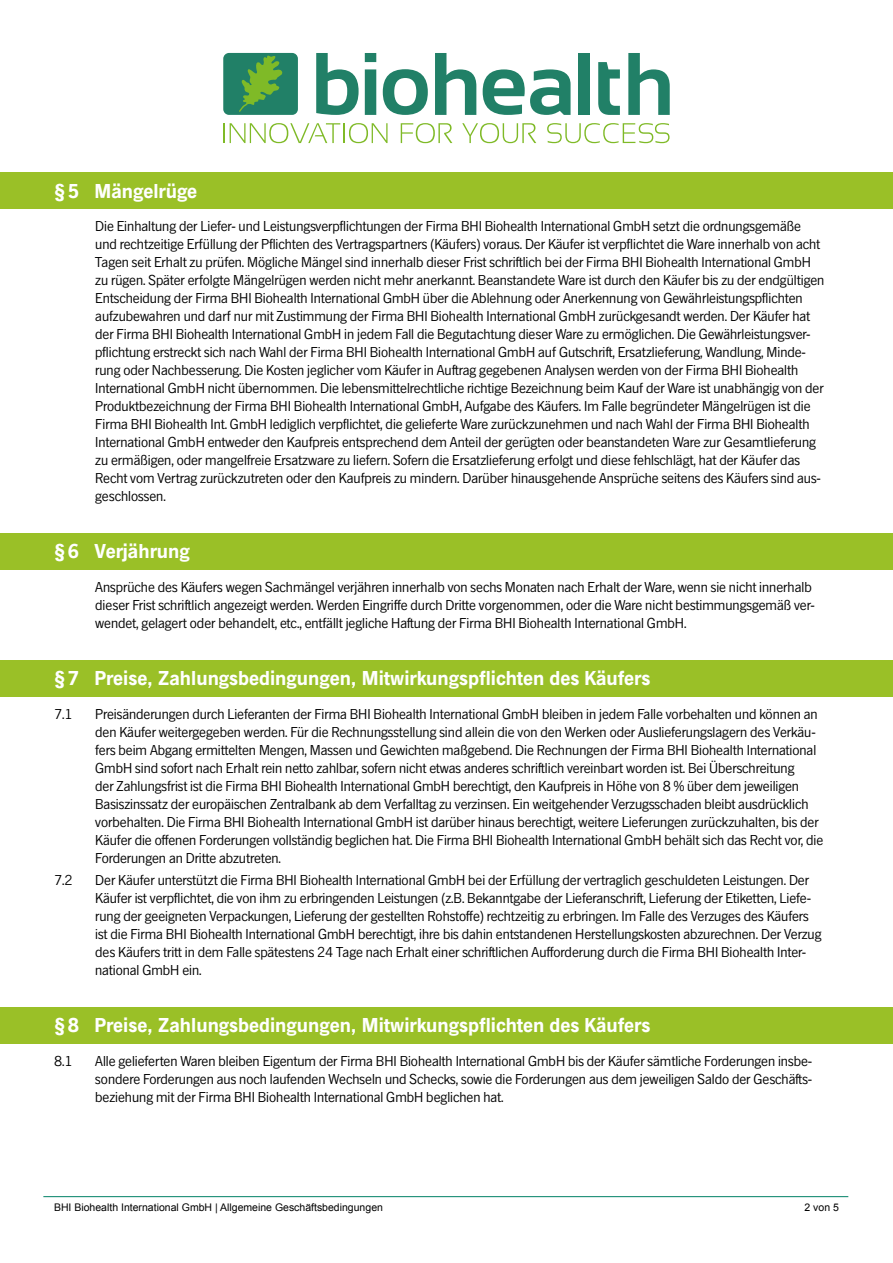
<style>
.page{position:relative;width:893px;height:1263px;background:#fff}
.page>*{position:absolute;margin:0;border:0;box-sizing:border-box;transform-origin:0 0}
.t1{font:700 21px "News Gothic SB";color:#fff}
.t2{font:15px/18px "News Gothic SB";color:#000}
.t3{font:10.5px "Arial";color:#000}
</style>
<div class="page">
<div style="left:223px;top:53px;width:75px;height:62px;background:#218067;border-radius:6px"></div>
<svg style="left:239px;top:55px;width:44px;height:57px"></svg>
<svg style="left:316px;top:53px;width:43px;height:62px"></svg>
<svg style="left:365px;top:53px;width:11px;height:62px"></svg>
<svg style="left:383px;top:69px;width:45px;height:46px"></svg>
<svg style="left:435px;top:53px;width:41px;height:62px"></svg>
<svg style="left:483px;top:69px;width:88px;height:46px"></svg>
<div style="left:579px;top:53px;width:11px;height:62px;background:#218067"></div>
<svg style="left:598px;top:62px;width:22px;height:53px"></svg>
<svg style="left:628px;top:53px;width:42px;height:62px"></svg>
<hr style="left:223px;top:123px;width:2px;height:20px;background:#7fba27">
<svg style="left:230px;top:123px;width:110px;height:20px"></svg>
<hr style="left:343px;top:123px;width:2px;height:20px;background:#7fba27">
<svg style="left:349px;top:123px;width:39px;height:20px"></svg>
<svg style="left:401px;top:123px;width:51px;height:20px"></svg>
<svg style="left:462px;top:123px;width:74px;height:20px"></svg>
<svg style="left:547px;top:123px;width:122px;height:20px"></svg>
<hr style="left:43px;top:1196px;width:805px;height:1px;background:#008165">
<div style="left:0;top:172px;width:893px;height:37px;background:#9ac027"></div>
<div style="left:0;top:533px;width:893px;height:36px;background:#9ac027"></div>
<div style="left:0;top:660px;width:893px;height:36px;background:#9ac027"></div>
<div style="left:0;top:1007px;width:893px;height:36px;background:#9ac027"></div>
<h1 class="t1" style="left:54px;top:178px;width:145px">§5 Mängelrüge</h1>
<p class="t2" style="left:95px;top:217px;width:730px">Die Einhaltung der Liefer- und Leistungsverpflichtungen der Firma BHI Biohealth International GmbH setzt die ordnungsgemäße und rechtzeitige Erfüllung der Pflichten des Vertragspartners (Käufers) voraus. Der Käufer ist verpflichtet die Ware innerhalb von acht Tagen seit Erhalt zu prüfen. Mögliche Mängel sind innerhalb dieser Frist schriftlich bei der Firma BHI Biohealth International GmbH zu rügen. Später erfolgte Mängelrügen werden nicht mehr anerkannt. Beanstandete Ware ist durch den Käufer bis zu der endgültigen Entscheidung der Firma BHI Biohealth International GmbH über die Ablehnung oder Anerkennung von Gewährleistungspflichten aufzubewahren und darf nur mit Zustimmung der Firma BHI Biohealth International GmbH zurückgesandt werden. Der Käufer hat der Firma BHI Biohealth International GmbH in jedem Fall die Begutachtung dieser Ware zu ermöglichen. Die Gewährleistungsver&shy;pflichtung erstreckt sich nach Wahl der Firma BHI Biohealth International GmbH auf Gutschrift, Ersatzlieferung, Wandlung, Minde&shy;rung oder Nachbesserung. Die Kosten jeglicher vom Käufer in Auftrag gegebenen Analysen werden von der Firma BHI Biohealth International GmbH nicht übernommen. Die lebensmittelrechtliche richtige Bezeichnung beim Kauf der Ware ist unabhängig von der Produktbezeichnung der Firma BHI Biohealth International GmbH, Aufgabe des Käufers. Im Falle begründeter Mängelrügen ist die Firma BHI Biohealth Int. GmbH lediglich verpflichtet, die gelieferte Ware zurückzunehmen und nach Wahl der Firma BHI Biohealth International GmbH entweder den Kaufpreis entsprechend dem Anteil der gerügten oder beanstandeten Ware zur Gesamtlieferung zu ermäßigen, oder mangelfreie Ersatzware zu liefern. Sofern die Ersatzlieferung erfolgt und diese fehlschlägt, hat der Käufer das Recht vom Vertrag zurückzutreten oder den Kaufpreis zu mindern. Darüber hinausgehende Ansprüche seitens des Käufers sind aus&shy;geschlossen.</p>
<h1 class="t1" style="left:54px;top:539px;width:137px">§6 Verjährung</h1>
<p class="t2" style="left:95px;top:578px;width:721px">Ansprüche des Käufers wegen Sachmängel verjähren innerhalb von sechs Monaten nach Erhalt der Ware, wenn sie nicht innerhalb dieser Frist schriftlich angezeigt werden. Werden Eingriffe durch Dritte vorgenommen, oder die Ware nicht bestimmungsgemäß ver&shy;wendet, gelagert oder behandelt, etc., entfällt jegliche Haftung der Firma BHI Biohealth International GmbH.</p>
<h1 class="t1" style="left:54px;top:666px;width:598px">§ 7 Preise, Zahlungsbedingungen, Mitwirkungspflichten des Käufers</h1>
<p class="t2" style="left:54px;top:705px;width:20px">7.1</p>
<p class="t2" style="left:54px;top:871px;width:20px">7.2</p>
<p class="t2" style="left:95px;top:705px;width:729px">Preisänderungen durch Lieferanten der Firma BHI Biohealth International GmbH bleiben in jedem Falle vorbehalten und können an den Käufer weitergegeben werden. Für die Rechnungsstellung sind allein die von den Werken oder Auslieferungslagern des Verkäu&shy;fers beim Abgang ermittelten Mengen, Massen und Gewichten maßgebend. Die Rechnungen der Firma BHI Biohealth International GmbH sind sofort nach Erhalt rein netto zahlbar, sofern nicht etwas anderes schriftlich vereinbart worden ist. Bei Überschreitung<br>der Zahlungsfrist ist die Firma BHI Biohealth International GmbH berechtigt, den Kaufpreis in Höhe von 8 % über dem jeweiligen Basiszinssatz der europäischen Zentralbank ab dem Verfalltag zu verzinsen. Ein weitgehender Verzugsschaden bleibt ausdrücklich vorbehalten. Die Firma BHI Biohealth International GmbH ist darüber hinaus berechtigt, weitere Lieferungen zurückzuhalten, bis der Käufer die offenen Forderungen vollständig beglichen hat. Die Firma BHI Biohealth International GmbH behält sich das Recht vor, die Forderungen an Dritte abzutreten.</p>
<p class="t2" style="left:95px;top:871px;width:728px">Der Käufer unterstützt die Firma BHI Biohealth International GmbH bei der Erfüllung der vertraglich geschuldeten Leistungen. Der Käufer ist verpflichtet, die von ihm zu erbringenden Leistungen (z.B. Bekanntgabe der Lieferanschrift, Lieferung der Etiketten, Liefe&shy;rung der geeigneten Verpackungen, Lieferung der gestellten Rohstoffe) rechtzeitig zu erbringen. Im Falle des Verzuges des Käufers ist die Firma BHI Biohealth International GmbH berechtigt, ihre bis dahin entstandenen Herstellungskosten abzurechnen. Der Verzug des Käufers tritt in dem Falle spätestens 24 Tage nach Erhalt einer schriftlichen Aufforderung durch die Firma BHI Biohealth Inter&shy;national GmbH ein.</p>
<h1 class="t1" style="left:54px;top:1013px;width:598px">§ 8 Preise, Zahlungsbedingungen, Mitwirkungspflichten des Käufers</h1>
<p class="t2" style="left:54px;top:1052px;width:20px">8.1</p>
<p class="t2" style="left:95px;top:1052px;width:718px;text-align:justify">Alle gelieferten Waren bleiben Eigentum der Firma BHI Biohealth International GmbH bis der Käufer sämtliche Forderungen insbe&shy;sondere Forderungen aus noch laufenden Wechseln und Schecks, sowie die Forderungen aus dem jeweiligen Saldo der Geschäfts&shy;beziehung mit der Firma BHI Biohealth International GmbH beglichen hat.</p>
<p class="t3" style="left:54px;top:1200px;width:330px">BHI Biohealth International GmbH | Allgemeine Geschäftsbedingungen</p>
<p class="t3" style="left:804px;top:1200px;width:36px">2 von 5</p>
</div>
